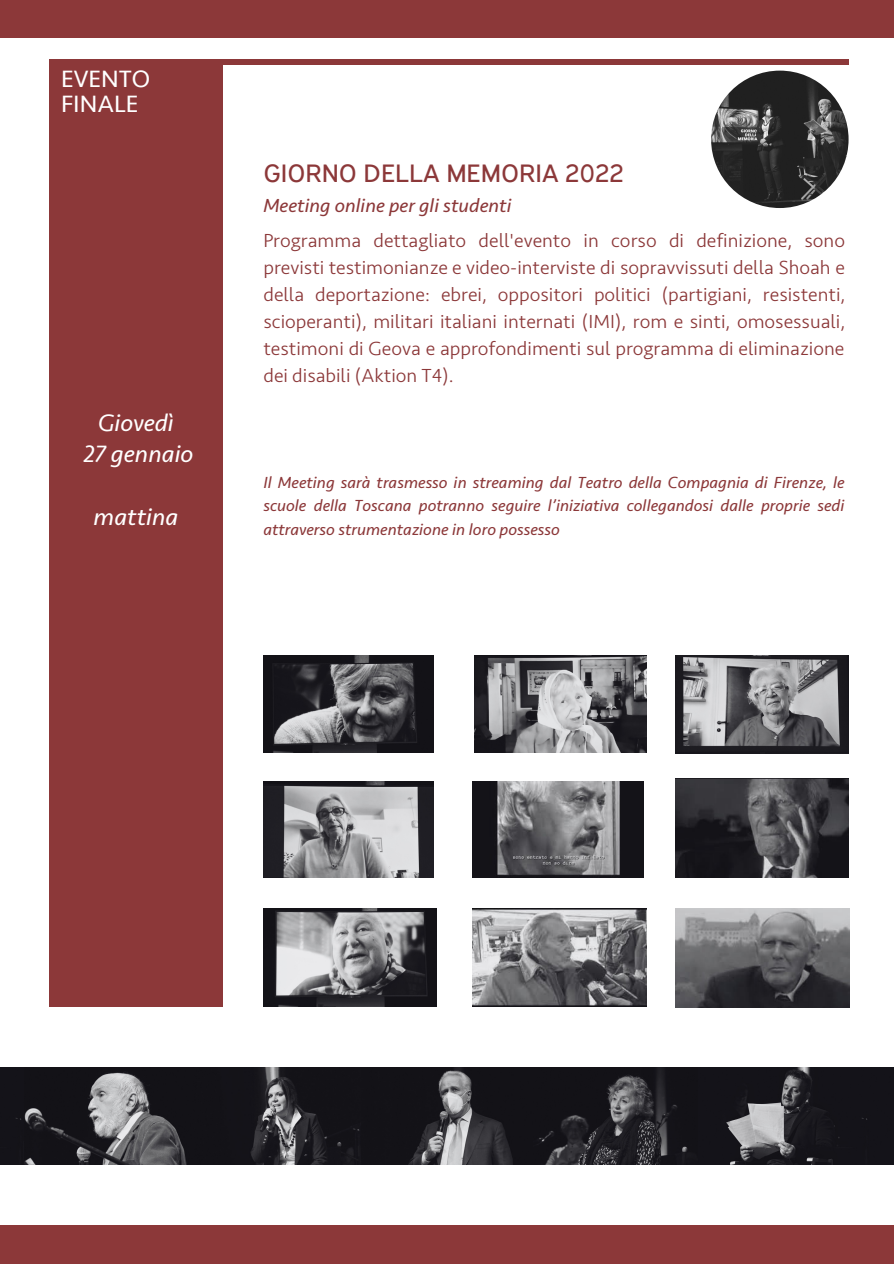
<style>
.page{position:relative;width:894px;height:1264px;background:#fff}
.page>*{position:absolute;margin:0;border:0;box-sizing:border-box;transform-origin:0 0}
.t1{font:italic 24.9px "Seravek";color:#fff}
.t2{font:24.9px "Expressway Rg";color:#8c3839}
.t3{font:24.9px/24.8px "Seravek";color:#fff}
.t4{font:300 19.8px/27px "Seravek";color:#8c3839;text-align:justify}
.t5{font:italic 19.8px "Seravek";color:#8c3839}
.t6{font:italic 16.8px/23.7px "Seravek";color:#8c3839;text-align:justify}
</style>
<div class="page">
<div style="left:0;top:1225px;width:893px;height:38px;background:#8c3839"></div>
<div style="left:0;top:0;width:893px;height:38px;background:#8c3839"></div>
<div style="left:49px;top:59px;width:173px;height:947px;background:#8c3839"></div>
<div style="left:50px;top:59px;width:797px;height:6px;background:#8c3839"></div>
<img style="left:711px;top:71px;width:137px;height:137px;border-radius:50%">
<img style="left:263px;top:781px;width:170px;height:96px">
<img style="left:675px;top:656px;width:173px;height:98px">
<img style="left:263px;top:656px;width:170px;height:96px">
<img style="left:0;top:1067px;width:361px;height:97px">
<img style="left:675px;top:908px;width:174px;height:99px">
<img style="left:675px;top:779px;width:173px;height:98px">
<img style="left:472px;top:908px;width:174px;height:98px">
<img style="left:472px;top:781px;width:171px;height:96px">
<img style="left:474px;top:656px;width:172px;height:96px">
<img style="left:263px;top:908px;width:174px;height:98px">
<img style="left:532px;top:1067px;width:361px;height:97px">
<img style="left:361px;top:1067px;width:171px;height:97px">
<p class="t3" style="left:61px;top:67px;width:91px">EVENTO<br>FINALE</p>
<p class="t1" style="left:98px;top:407px;width:77px">Giovedì</p>
<p class="t1" style="left:84px;top:439px;width:111px">27 gennaio</p>
<p class="t1" style="left:94px;top:502px;width:86px">mattina</p>
<p class="t2" style="left:263px;top:158px;width:361px">GIORNO DELLA MEMORIA 2022</p>
<p class="t5" style="left:263px;top:194px;width:249px">Meeting online per gli studenti</p>
<p class="t4" style="left:263px;top:227px;width:583px">Programma dettagliato dell'evento in corso di definizione, sono previsti testimonianze e video-interviste di sopravvissuti della Shoah e della deportazione: ebrei, oppositori politici (partigiani, resistenti, scioperanti), militari italiani internati (IMI), rom e sinti, omosessuali, testimoni di Geova e approfondimenti sul programma di eliminazione dei disabili (Aktion T4).</p>
<p class="t6" style="left:263px;top:470px;width:582px">Il Meeting sarà trasmesso in streaming dal Teatro della Compagnia di Firenze, le scuole della Toscana potranno seguire l’iniziativa collegandosi dalle proprie sedi attraverso strumentazione in loro possesso</p>
</div>
